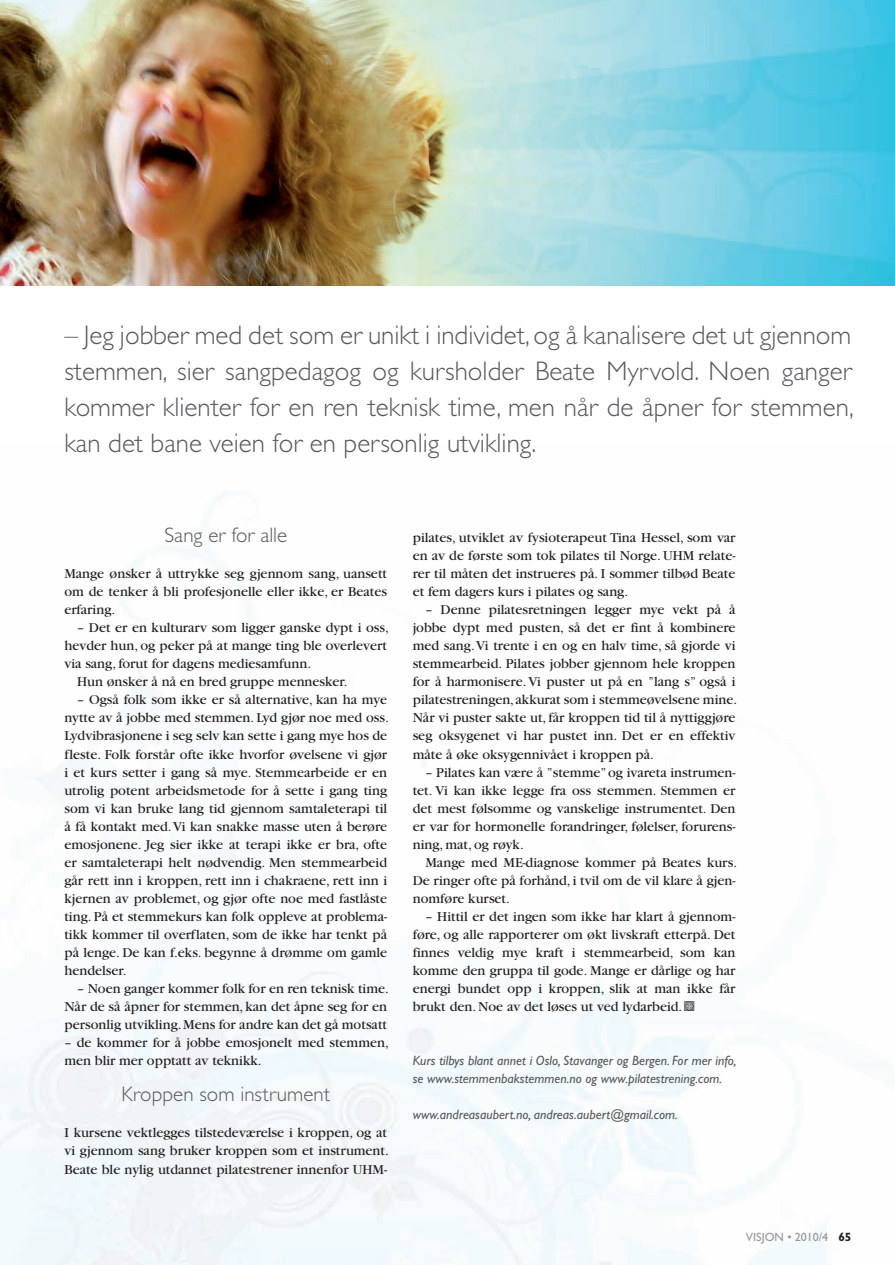
<style>
.page{position:relative;width:895px;height:1265px;background:#fff}
.page>*{position:absolute;margin:0;border:0;box-sizing:border-box;transform-origin:0 0}
.t1{font:300 27px/36px "Gill Sans";color:#57585a;text-align:justify}
.t2{font:300 21px "Gill Sans";color:#57585a}
.t3{font:14.25px/18px "Garamond";color:#231f20;text-align:justify}
.t4{font:italic 13.5px/18px "Gill Sans";color:#57585a}
.t5{font:12px "Gill Sans";color:#939598}
.s1{font-weight:700;color:#231f20}
</style>
<div class="page">
<img style="left:0;top:0;width:894px;height:286px">
<p class="t1" style="left:64px;top:317px;width:790px">– Jeg jobber med det som er unikt i individet, og å kanalisere det ut gjennom stemmen, sier sangpedagog og kursholder Beate Myrvold. Noen ganger kommer klienter for en ren teknisk time, men når de åpner for stemmen, kan det bane veien for en personlig utvikling.</p>
<h2 class="t2" style="left:164px;top:523px;width:124px">Sang er for alle</h2>
<p class="t3" style="left:64px;top:564px;width:324px">Mange ønsker å uttrykke seg gjennom sang, uansett om de tenker å bli profesjonelle eller ikke, er Beates erfaring.</p>
<p class="t3" style="left:77px;top:618px;width:313px">– Det er en kulturarv som ligger ganske dypt i oss,</p>
<p class="t3" style="left:64px;top:637px;width:324px">hevder hun, og peker på at mange ting ble overlevert</p>
<p class="t3" style="left:64px;top:655px;width:248px">via sang, forut for dagens mediesamfunn.</p>
<p class="t3" style="left:77px;top:673px;width:272px">Hun ønsker å nå en bred gruppe mennesker.</p>
<p class="t3" style="left:64px;top:691px;width:326px;text-align:left;text-indent:13px">– Også folk som ikke er så alternative, kan ha mye nytte av å jobbe med stemmen. Lyd gjør noe med oss.<br>Lydvibrasjonene i seg selv kan sette i gang mye hos de fleste. Folk forstår ofte ikke hvorfor øvelsene vi gjør i et kurs setter i gang så mye. Stemmearbeide er en utrolig potent arbeidsmetode for å sette i gang ting som vi kan bruke lang tid gjennom samtaleterapi til å få kontakt med. Vi kan snakke masse uten å berøre emosjonene. Jeg sier ikke at terapi ikke er bra, ofte er samtaleterapi helt nødvendig. Men stemmearbeid går rett inn i kroppen, rett inn i chakraene, rett inn i kjernen av problemet, og gjør ofte noe med fastlåste ting. På et stemmekurs kan folk oppleve at problema&shy;tikk kommer til overflaten, som de ikke har tenkt på på lenge. De kan f.eks. begynne å drømme om gamle hendelser.</p>
<p class="t3" style="left:64px;top:979px;width:326px;text-align:left;text-indent:13px">– Noen ganger kommer folk for en ren teknisk time.<br>Når de så åpner for stemmen, kan det åpne seg for en personlig utvikling. Mens for andre kan det gå motsatt</p>
<p class="t3" style="left:64px;top:1033px;width:326px">– de kommer for å jobbe emosjonelt med stemmen, men blir mer opptatt av teknikk.</p>
<h2 class="t2" style="left:121px;top:1082px;width:210px">Kroppen som instrument</h2>
<p class="t3" style="left:64px;top:1123px;width:326px;text-align:left">I kursene vektlegges tilstedeværelse i kroppen, og at vi gjennom sang bruker kroppen som et instrument.<br>Beate ble nylig utdannet pilatestrener innenfor UHM-</p>
<p class="t3" style="left:412px;top:528px;width:324px">pilates, utviklet av fysioterapeut Tina Hessel, som var en av de første som tok pilates til Norge. UHM relate&shy;rer til måten det instrueres på. I sommer tilbød Beate et fem dagers kurs i pilates og sang.</p>
<p class="t3" style="left:412px;top:600px;width:326px;text-align:left;text-indent:13px">– Denne pilatesretningen legger mye vekt på å jobbe dypt med pusten, så det er fint å kombinere med sang. Vi trente i en og en halv time, så gjorde vi stemmearbeid. Pilates jobber gjennom hele kroppen for å harmonisere. Vi puster ut på en ”lang s” også i pilatestreningen, akkurat som i stemmeøvelsene mine.<br>Når vi puster sakte ut, får kroppen tid til å nyttiggjøre seg oksygenet vi har pustet inn. Det er en effektiv måte å øke oksygennivået i kroppen på.</p>
<p class="t3" style="left:412px;top:763px;width:324px;text-indent:13px">– Pilates kan være å ”stemme” og ivareta instrumen&shy;tet. Vi kan ikke legge fra oss stemmen. Stemmen er det mest følsomme og vanskelige instrumentet. Den er var for hormonelle forandringer, følelser, forurens&shy;ning, mat, og røyk.</p>
<p class="t3" style="left:412px;top:853px;width:326px;text-indent:13px">Mange med ME-diagnose kommer på Beates kurs.<br>De ringer ofte på forhånd, i tvil om de vil klare å gjen&shy;nomføre kurset.</p>
<p class="t3" style="left:412px;top:907px;width:324px;text-indent:13px">– Hittil er det ingen som ikke har klart å gjennom&shy;føre, og alle rapporterer om økt livskraft etterpå. Det finnes veldig mye kraft i stemmearbeid, som kan komme den gruppa til gode. Mange er dårlige og har energi bundet opp i kroppen, slik at man ikke får brukt den. Noe av det løses ut ved lydarbeid.</p>
<p class="t4" style="left:412px;top:1051px;width:325px">Kurs tilbys blant annet i Oslo, Stavanger og Bergen. For mer info, se www.stemmenbakstemmen.no og www.pilatestrening.com.</p>
<p class="t4" style="left:412px;top:1105px;width:266px">www.andreasaubert.no, andreas.aubert@gmail.com.</p>
<p class="t5" style="left:745px;top:1229px;width:107px">VISJON • 2010/4 <span class="s1">65</span></p>
</div>
